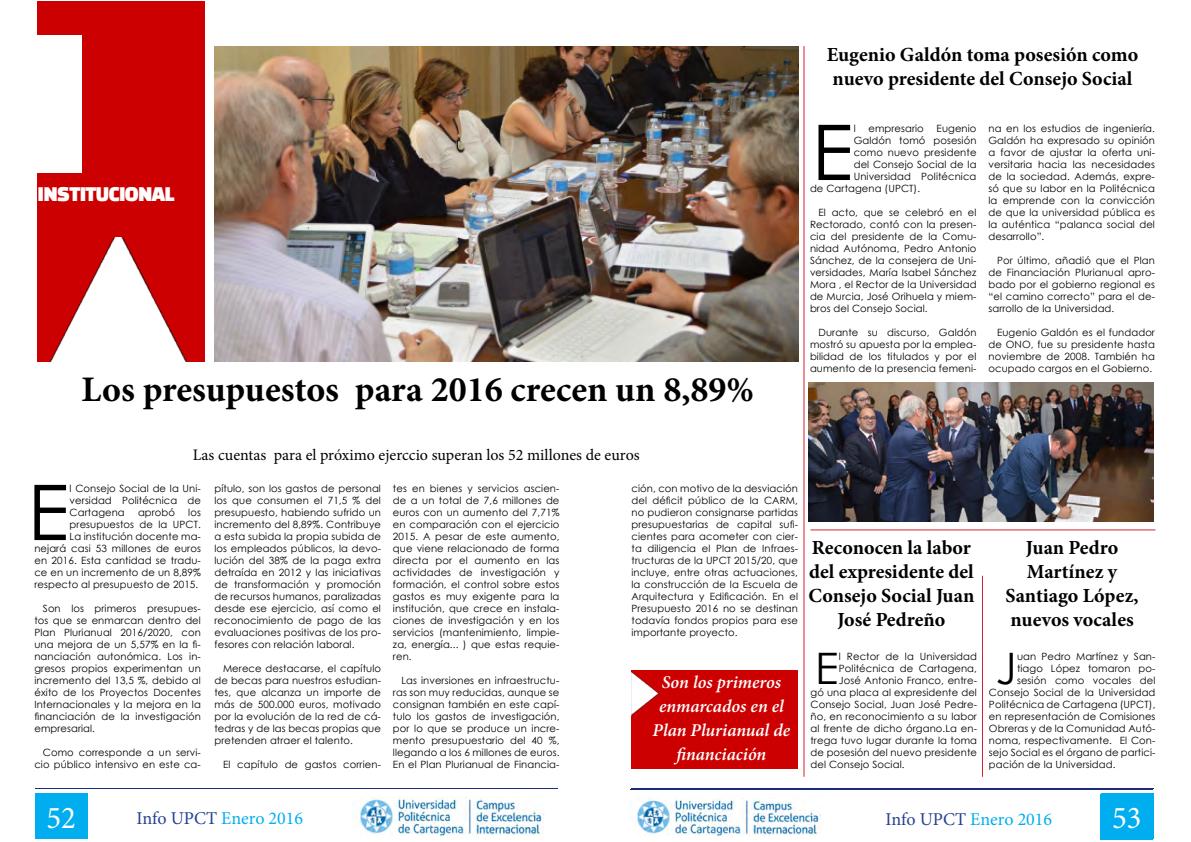
<style>
.page{position:relative;width:1191px;height:842px;background:#fff}
.page>*{position:absolute;margin:0;border:0;box-sizing:border-box;transform-origin:0 0}
.t1{font:220px "Changa One";color:#fff}
.t2{font:76.8px "Century Gothic";color:#000}
.t3{font:43.4px "Century Gothic";color:#000}
.t4{font:700 36px "Minion Pro";color:#000}
.t5{font:31.8px "Minion Pro";color:#fff;scale:.96 1}
.t6{font:22px "Changa One";letter-spacing:-.03em;color:#fff}
.t7{font:700 20px/24px "Minion Pro";color:#000;text-align:center}
.t8{font:italic 600 18px/24px "Minion Pro";letter-spacing:-.005em;color:#fff;text-align:center}
.t9{font:18px "Minion Pro";color:#00aeef}
.t10{font:16px "Minion Pro";color:#000}
.t11{font:10px/12px "Century Gothic";letter-spacing:.01em;color:#000;text-align:justify}
.s1{color:#25408f}
</style>
<div class="page">
<div style="left:38px;top:1px;width:167px;height:360px;background:#c00"></div>
<img style="left:50px;top:238px;width:137px;height:123px">
<img style="left:214px;top:46px;width:584px;height:315px">
<div style="left:35px;top:793px;width:52px;height:45px;background:#00aeef"></div>
<hr style="left:35px;top:788px;width:523px;height:1px;background:#1d2b7a">
<hr style="left:631px;top:788px;width:522px;height:1px;background:#1d2b7a">
<img style="left:360px;top:797px;width:184px;height:39px">
<div style="left:1100px;top:794px;width:53px;height:45px;background:#00aeef"></div>
<hr style="left:630px;top:789px;width:523px;height:1px;background:#1d2b7a">
<img style="left:637px;top:798px;width:184px;height:39px">
<hr style="left:803px;top:46px;width:1px;height:731px;background:#d2232a">
<img style="left:808px;top:383px;width:345px;height:139px">
<hr style="left:810px;top:529px;width:345px;height:1px;background:#d2232a">
<hr style="left:982px;top:576px;width:1px;height:201px;background:#d2232a">
<div style="left:631px;top:671px;width:167px;height:98px;background:#c00"></div>
<img style="left:631px;top:672px;width:27px;height:43px">
<h1 class="t1" style="left:26px;top:-21px;width:68px">I</h1>
<h3 class="t6" style="left:38px;top:181px;width:139px">INSTITUCIONAL</h3>
<h3 class="t4" style="left:81px;top:364px;width:674px">Los presupuestos para 2016 crecen un 8,89%</h3>
<h3 class="t7" style="left:826px;top:42px;width:313px;text-align:left">Eugenio Galdón toma posesión como nuevo presidente del Consejo Social</h3>
<h2 class="t2" style="left:811px;top:99px;width:43px">E</h2>
<p class="t11" style="left:853px;top:122px;width:3px">l</p>
<p class="t11" style="left:868px;top:122px;width:57px">empresario</p>
<p class="t11" style="left:936px;top:122px;width:41px">Eugenio</p>
<p class="t11" style="left:988px;top:122px;width:168px">na en los estudios de ingeniería.<br>Galdón ha expresado su opinión a favor de ajustar la oferta uni&shy;versitaria hacia las necesidades de la sociedad. Además, expre&shy;só que su labor en la Politécnica la emprende con la convicción de que la universidad pública es la auténtica “palanca social del desarrollo”.</p>
<p class="t11" style="left:988px;top:254px;width:168px;text-indent:8px">Por último, añadió que el Plan de Financiación Plurianual apro&shy;bado por el gobierno regional es “el camino correcto” para el de&shy;sarrollo de la Universidad.</p>
<p class="t11" style="left:988px;top:326px;width:168px;text-indent:8px">Eugenio Galdón es el fundador de ONO, fue su presidente hasta noviembre de 2008. También ha ocupado cargos en el Gobierno.</p>
<p class="t11" style="left:853px;top:134px;width:124px">Galdón tomó posesión</p>
<p class="t11" style="left:853px;top:146px;width:124px">como nuevo presidente</p>
<p class="t11" style="left:853px;top:158px;width:124px">del Consejo Social de la</p>
<p class="t11" style="left:853px;top:170px;width:124px">Universidad Politécnica</p>
<p class="t11" style="left:810px;top:182px;width:112px">de Cartagena (UPCT).</p>
<p class="t11" style="left:810px;top:206px;width:168px;text-indent:8px">El acto, que se celebró en el Rectorado, contó con la presen&shy;cia del presidente de la Comu&shy;nidad Autónoma, Pedro Antonio Sánchez, de la consejera de Uni&shy;versidades, María Isabel Sánchez Mora , el Rector de la Universidad de Murcia, José Orihuela y miem&shy;bros del Consejo Social.</p>
<p class="t11" style="left:810px;top:326px;width:168px;text-indent:8px">Durante su discurso, Galdón mostró su apuesta por la emplea&shy;bilidad de los titulados y por el aumento de la presencia femeni-</p>
<h3 class="t10" style="left:193px;top:444px;width:448px">Las cuentas para el próximo ejerccio superan los 52 millones de euros</h3>
<h2 class="t2" style="left:28px;top:459px;width:43px">E</h2>
<p class="t11" style="left:70px;top:482px;width:133px">l Consejo Social de la Uni&shy;versidad Politécnica de Cartagena</p>
<p class="t11" style="left:138px;top:506px;width:39px">aprobó</p>
<p class="t11" style="left:34px;top:506px;width:168px;text-align:right">los<br>presupuestos de la UPCT.<br>La institución docente ma-<br>nejará casi 53 millones de euros en 2016. Esta cantidad se tradu&shy;ce en un incremento de un 8,89% respecto al presupuesto de 2015.</p>
<p class="t11" style="left:34px;top:602px;width:168px;text-indent:8px">Son los primeros presupues&shy;tos que se enmarcan dentro del Plan Plurianual 2016/2020, con una mejora de un 5,57% en la fi&shy;nanciación autonómica. Los in&shy;gresos propios experimentan un incremento del 13,5 %, debido al éxito de los Proyectos Docentes Internacionales y la mejora en la financiación de la investigación empresarial.</p>
<p class="t11" style="left:34px;top:746px;width:168px;text-align:right">Como corresponde a un servi&shy;cio público intensivo en este ca-</p>
<p class="t11" style="left:214px;top:482px;width:168px">pítulo, son los gastos de personal los que consumen el 71,5 % del presupuesto, habiendo sufrido un incremento del 8,89%. Contribuye a esta subida la propia subida de los empleados públicos, la devo&shy;lución del 38% de la paga extra detraída en 2012 y las iniciativas de transformación y promoción de recursos humanos, paralizadas desde ese ejercicio, así como el reconocimiento de pago de las evaluaciones positivas de los pro&shy;fesores con relación laboral.</p>
<p class="t11" style="left:214px;top:662px;width:168px;text-indent:8px">Merece destacarse, el capítulo de becas para nuestros estudian&shy;tes, que alcanza un importe de más de 500.000 euros, motivado por la evolución de la red de cá&shy;tedras y de las becas propias que pretenden atraer el talento.</p>
<p class="t11" style="left:223px;top:758px;width:159px">El capítulo de gastos corrien-</p>
<p class="t11" style="left:393px;top:482px;width:168px">tes en bienes y servicios ascien&shy;de a un total de 7,6 millones de euros con un aumento del 7,71% en comparación con el ejercicio 2015. A pesar de este aumento, que viene relacionado de forma directa por el aumento en las actividades de investigación y formación, el control sobre estos gastos es muy exigente para la institución, que crece en instala&shy;ciones de investigación y en los servicios (mantenimiento, limpie&shy;za, energía... ) que estas requie&shy;ren.</p>
<p class="t11" style="left:393px;top:674px;width:168px;text-indent:8px">Las inversiones en infraestructu&shy;ras son muy reducidas, aunque se consignan también en este capí&shy;tulo los gastos de investigación, por lo que se produce un incre&shy;mento presupuestario del 40 %, llegando a los 6 millones de euros.<br>En el Plan Plurianual de Financia-</p>
<p class="t11" style="left:631px;top:482px;width:168px">ción, con motivo de la desviación del déficit público de la CARM, no pudieron consignarse partidas presupuestarias de capital sufi&shy;cientes para acometer con cier&shy;ta diligencia el Plan de Infraes&shy;tructuras de la UPCT 2015/20, que incluye, entre otras actuaciones, la construcción de la Escuela de Arquitectura y Edificación. En el Presupuesto 2016 no se destinan todavía fondos propios para ese importante proyecto.</p>
<h3 class="t8" style="left:652px;top:670px;width:139px">Son los primeros enmarcados en el<br>Plan Plurianual de financiación</h3>
<h3 class="t7" style="left:808px;top:535px;width:167px">Reconocen la labor del expresidente del<br>Consejo Social Juan<br>José Pedreño</h3>
<h3 class="t7" style="left:1005px;top:535px;width:135px">Juan Pedro<br>Martínez y<br>Santiago López, nuevos vocales</h3>
<h3 class="t3" style="left:995px;top:638px;width:22px">J</h3>
<p class="t11" style="left:1017px;top:650px;width:140px">uan Pedro Martínez y San-</p>
<h3 class="t3" style="left:815px;top:638px;width:25px">E</h3>
<p class="t11" style="left:839px;top:650px;width:140px">l Rector de la Universidad</p>
<p class="t11" style="left:839px;top:662px;width:140px">Politécnica de Cartagena,</p>
<p class="t11" style="left:839px;top:674px;width:140px">José Antonio Franco, entre-</p>
<p class="t11" style="left:810px;top:686px;width:168px">gó una placa al expresidente del</p>
<p class="t11" style="left:810px;top:698px;width:168px">Consejo Social, Juan José Pedre-</p>
<p class="t11" style="left:810px;top:710px;width:168px">ño, en reconocimiento a su labor</p>
<p class="t11" style="left:810px;top:722px;width:168px">al frente de dicho órgano.La en-</p>
<p class="t11" style="left:810px;top:734px;width:168px">trega tuvo lugar durante la toma</p>
<p class="t11" style="left:810px;top:746px;width:168px">de posesión del nuevo presidente</p>
<p class="t11" style="left:810px;top:758px;width:96px">del Consejo Social.</p>
<p class="t11" style="left:1017px;top:662px;width:140px">tiago López tomaron po-</p>
<p class="t11" style="left:1017px;top:674px;width:140px">sesión como vocales del</p>
<p class="t11" style="left:989px;top:686px;width:168px">Consejo Social de la Universidad</p>
<p class="t11" style="left:989px;top:698px;width:168px">Politécnica de Cartagena (UPCT),</p>
<p class="t11" style="left:989px;top:710px;width:168px">en representación de Comisiones</p>
<p class="t11" style="left:989px;top:722px;width:168px">Obreras y de la Comunidad Autó-</p>
<p class="t11" style="left:989px;top:734px;width:168px">noma, respectivamente. El Con-</p>
<p class="t11" style="left:989px;top:746px;width:168px">sejo Social es el órgano de partici-</p>
<p class="t11" style="left:989px;top:758px;width:128px">pación de la Universidad.</p>
<h3 class="t5" style="left:46px;top:797px;width:32px">52</h3>
<h3 class="t5" style="left:1120px;top:797px;width:17px">3</h3>
<h3 class="t9" style="left:136px;top:806px;width:168px"><span class="s1">Info UPCT</span> Enero 2016</h3>
<h3 class="t9" style="left:885px;top:807px;width:168px"><span class="s1">Info UPCT</span> Enero 2016</h3>
<h3 class="t5" style="left:1112px;top:797px;width:32px">53</h3>
</div>
